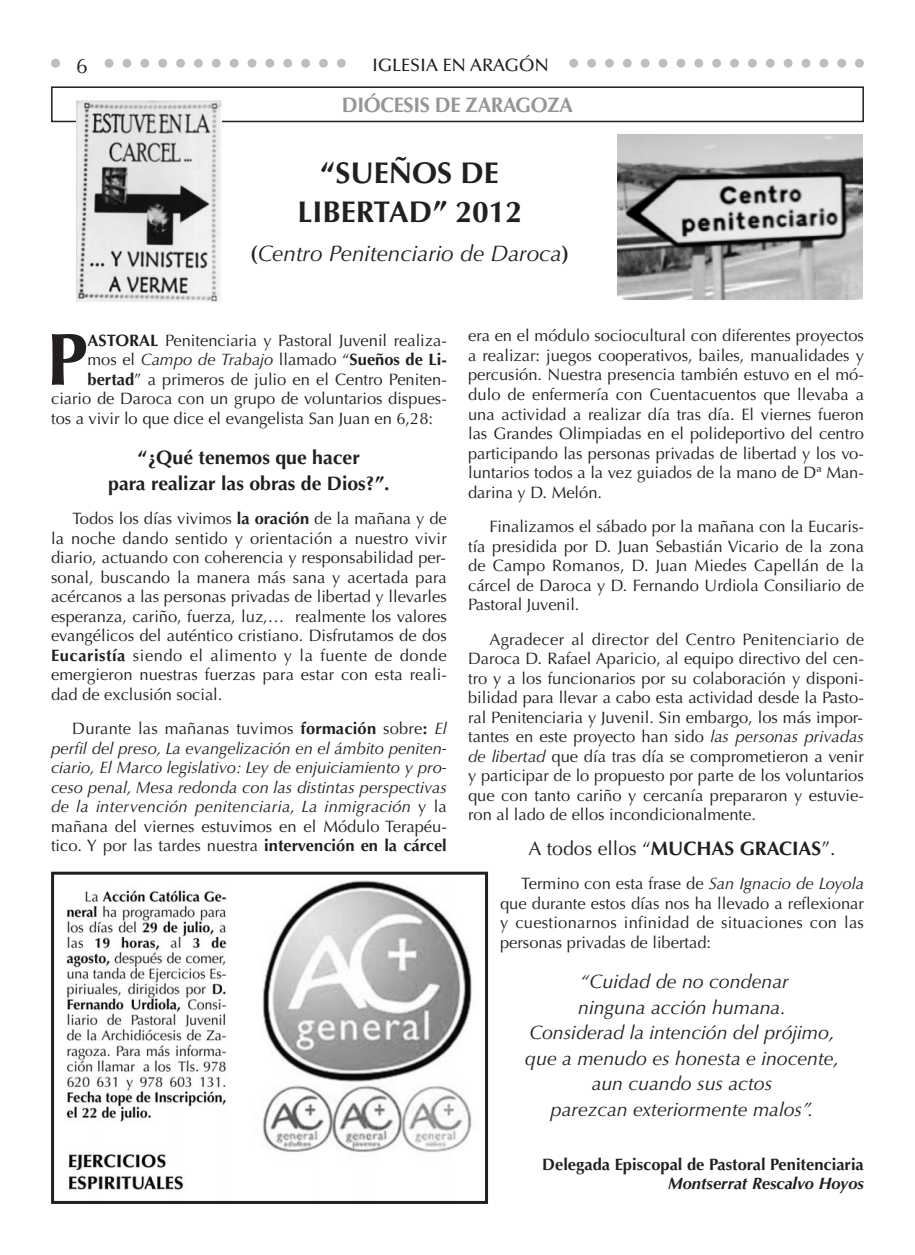
<style>
.page{position:relative;width:915px;height:1255px;background:#fff}
.page>*{position:absolute;margin:0;border:0;box-sizing:border-box;transform-origin:0 0}
.t1{font:700 73.8px "Optima";color:#231f20}
.t2{font:700 30px/39.3px "Optima";color:#231f20;text-align:center}
.t3{font:italic 22.5px "Optima";color:#231f20}
.t4{font:700 21px "Optima";letter-spacing:-.015em;color:#939598}
.t5{font:21px "Optima";color:#231f20}
.t6{font:italic 19.5px/25.5px "Optima";color:#231f20;text-align:center}
.t7{font:700 19.5px/25.5px "Optima";color:#231f20;text-align:center}
.t8{font:19.5px "Optima";color:#231f20}
.t9{font:500 18px "Optima";color:#231f20}
.t10{font:16.5px/19.5px "Optima";color:#231f20;text-align:justify}
.t11{font:italic 16.5px/19.5px "Optima";letter-spacing:.02em;color:#231f20;text-align:justify}
.t12{font:700 16.5px/19.5px "Optima";color:#231f20;text-align:right}
.t13{font:italic 16.5px "Optima";color:#231f20}
.s1{font-weight:700;font-style:normal}
.s2{font-weight:700}
.s3{font-style:normal}
.s4{font-style:italic}
</style>
<div class="page">
<svg style="left:51px;top:59px;width:812px;height:9px"></svg>
<div style="left:353px;top:51px;width:214px;height:26px;background:#fff"></div>
<div style="left:68px;top:51px;width:28px;height:30px;background:#fff"></div>
<div style="left:51px;top:86px;width:812px;height:36px;border:2px solid #231f20"></div>
<img style="left:617px;top:135px;width:245px;height:164px">
<img style="left:76px;top:101px;width:145px;height:201px">
<img style="left:66px;top:880px;width:406px;height:310px">
<div style="left:51px;top:871px;width:437px;height:332px;border:3px solid #231f20"></div>
<p class="t5" style="left:76px;top:57px;width:13px">6</p>
<p class="t9" style="left:372px;top:57px;width:178px">IGLESIA EN ARAGÓN</p>
<p class="t4" style="left:342px;top:96px;width:233px">DIÓCESIS DE ZARAGOZA</p>
<p class="t2" style="left:297px;top:156px;width:226px">“SUEÑOS DE<br>LIBERTAD” 2012</p>
<p class="t3" style="left:250px;top:244px;width:320px"><span class="s1">(</span>Centro Penitenciario de Daroca<span class="s1">)</span></p>
<p class="t1" style="left:47px;top:329px;width:42px">P</p>
<p class="t10" style="left:87px;top:332px;width:361px"><span class="s2">ASTORAL</span> Penitenciaria y Pastoral Juvenil realiza-</p>
<p class="t13" style="left:87px;top:352px;width:361px"><span class="s3">mos el</span> Campo de Trabajo <span class="s3">llamado “</span><span class="s1">Sueños de Li-</span></p>
<p class="t10" style="left:87px;top:371px;width:361px"><span class="s2">bertad</span>” a primeros de julio en el Centro Peniten-</p>
<p class="t10" style="left:51px;top:390px;width:397px">ciario de Daroca con un grupo de voluntarios dispues-</p>
<p class="t10" style="left:51px;top:410px;width:383px">tos a vivir lo que dice el evangelista San Juan en 6,28:</p>
<p class="t7" style="left:108px;top:446px;width:283px">“¿Qué tenemos que hacer<br>para realizar las obras de Dios?”.</p>
<p class="t10" style="left:51px;top:510px;width:397px;text-indent:21px">Todos los días vivimos <span class="s2">la oración</span> de la mañana y de la noche dando sentido y orientación a nuestro vivir diario, actuando con coherencia y responsabilidad per&shy;sonal, buscando la manera más sana y acertada para acércanos a las personas privadas de libertad y llevarles esperanza, cariño, fuerza, luz,… realmente los valores evangélicos del auténtico cristiano. Disfrutamos de dos <span class="s2">Eucaristía</span> siendo el alimento y la fuente de donde emergieron nuestras fuerzas para estar con esta reali&shy;dad de exclusión social.</p>
<p class="t11" style="left:51px;top:720px;width:397px;text-indent:21px"><span class="s3">Durante las mañanas tuvimos</span> <span class="s1">formación</span> <span class="s3">sobre</span><span class="s1">:</span> El perfil del preso, La evangelización en el ámbito peniten&shy;ciario, El Marco legislativo: Ley de enjuiciamiento y pro&shy;ceso penal, Mesa redonda con las distintas perspectivas de la intervención penitenciaria, La inmigración <span class="s3">y la mañana del viernes estuvimos en el Módulo Terapéu&shy;tico. Y por las tardes nuestra</span> <span class="s1">intervención en la cárcel</span></p>
<p class="t10" style="left:468px;top:328px;width:397px">era en el módulo sociocultural con diferentes proyectos a realizar: juegos cooperativos, bailes, manualidades y percusión. Nuestra presencia también estuvo en el mó&shy;dulo de enfermería con Cuentacuentos que llevaba a una actividad a realizar día tras día. El viernes fueron las Grandes Olimpiadas en el polideportivo del centro participando las personas privadas de libertad y los vo&shy;luntarios todos a la vez guiados de la mano de Dª Man&shy;darina y D. Melón.</p>
<p class="t10" style="left:468px;top:518px;width:397px;text-indent:21px">Finalizamos el sábado por la mañana con la Eucaris&shy;tía presidida por D. Juan Sebastián Vicario de la zona de Campo Romanos, D. Juan Miedes Capellán de la cárcel de Daroca y D. Fernando Urdiola Consiliario de Pastoral Juvenil.</p>
<p class="t10" style="left:468px;top:631px;width:397px;text-indent:21px">Agradecer al director del Centro Penitenciario de Daroca D. Rafael Aparicio, al equipo directivo del cen&shy;tro y a los funcionarios por su colaboración y disponi&shy;bilidad para llevar a cabo esta actividad desde la Pasto&shy;ral Penitenciaria y Juvenil. Sin embargo, los más impor&shy;tantes en este proyecto han sido <span class="s4">las personas privadas de libertad</span> que día tras día se comprometieron a venir y participar de lo propuesto por parte de los voluntarios que con tanto cariño y cercanía prepararon y estuvie&shy;ron al lado de ellos incondicionalmente.</p>
<p class="t8" style="left:528px;top:840px;width:308px">A todos ellos “<span class="s2">MUCHAS GRACIAS</span>”.</p>
<p class="t10" style="left:500px;top:875px;width:365px;text-indent:21px">Termino con esta frase de <span class="s4">San Ignacio de Loyola </span>que durante estos días nos ha llevado a reflexionar y cuestionarnos infinidad de situaciones con las personas privadas de libertad:</p>
<p class="t6" style="left:525px;top:970px;width:315px">“Cuidad de no condenar<br>ninguna acción humana.<br>Considerad la intención del prójimo, que a menudo es honesta e inocente, aun cuando sus actos<br>parezcan exteriormente malos”.</p>
<p class="t12" style="left:542px;top:1155px;width:323px">Delegada Episcopal de Pastoral Penitenciaria<br><span class="s4">Montserrat Rescalvo Hoyos</span></p>
</div>
